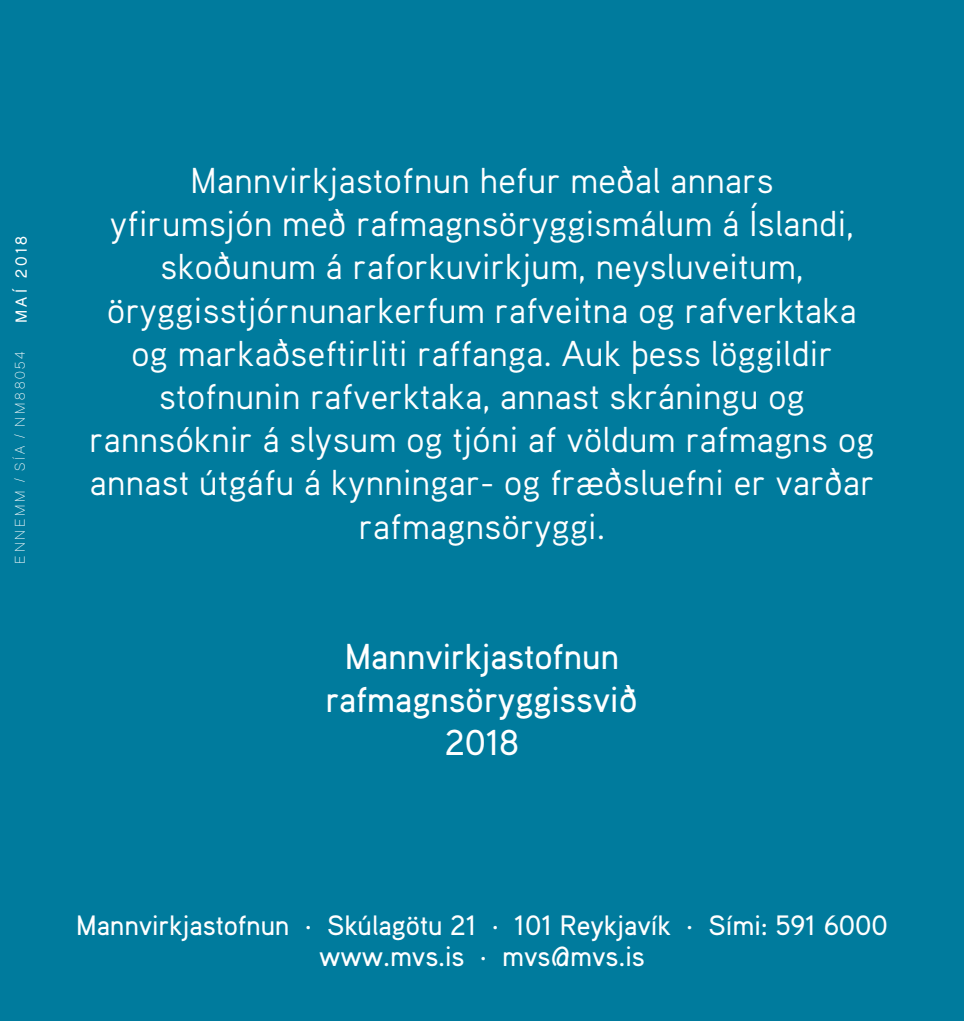
<style>
.page{position:relative;width:964px;height:1021px;background:#fff}
.page>*{position:absolute;margin:0;border:0;box-sizing:border-box;transform-origin:0 0}
.t1{font:36px/43.2px "Aaux Pro";letter-spacing:-.005em;color:#fff;text-align:center}
.t2{font:500 36px/43.2px "Aaux Pro";letter-spacing:-.005em;color:#fff;text-align:center}
.t3{font:500 28px/30.8px "Aaux Pro";letter-spacing:-.005em;color:#fff;text-align:center}
.t4{font:16px "Chalet London Nineteen Sixty";letter-spacing:.2em;color:#fff}
.t5{font:14px "Chalet Paris Nineteen Sixty";letter-spacing:.2em;color:#fff}
</style>
<div class="page">
<div style="left:0;top:0;width:964px;height:1020px;background:#007b9d"></div>
<p class="t4" style="left:12px;top:323px;width:89px;rotate:-90deg">MAÍ 2018</p>
<p class="t5" style="left:12px;top:563px;width:214px;rotate:-90deg">ENNEMM / SÍA / NM88054</p>
<p class="t1" style="left:89px;top:157px;width:787px">Mannvirkjastofnun hefur meðal annars<br>yfirumsjón með rafmagnsöryggismálum á Íslandi, skoðunum á raforkuvirkjum, neysluveitum, öryggisstjórnunarkerfum rafveitna og rafverktaka og markaðseftirliti raffanga. Auk þess löggildir stofnunin rafverktaka, annast skráningu og rannsóknir á slysum og tjóni af völdum rafmagns og annast útgáfu á kynningar- og fræðsluefni er varðar rafmagnsöryggi.</p>
<p class="t2" style="left:325px;top:633px;width:315px">Mannvirkjastofnun rafmagnsöryggissvið<br>2018</p>
<p class="t3" style="left:76px;top:908px;width:813px">Mannvirkjastofnun · Skúlagötu 21 · 101 Reykjavík · Sími: 591 6000 www.mvs.is · mvs@mvs.is</p>
</div>
